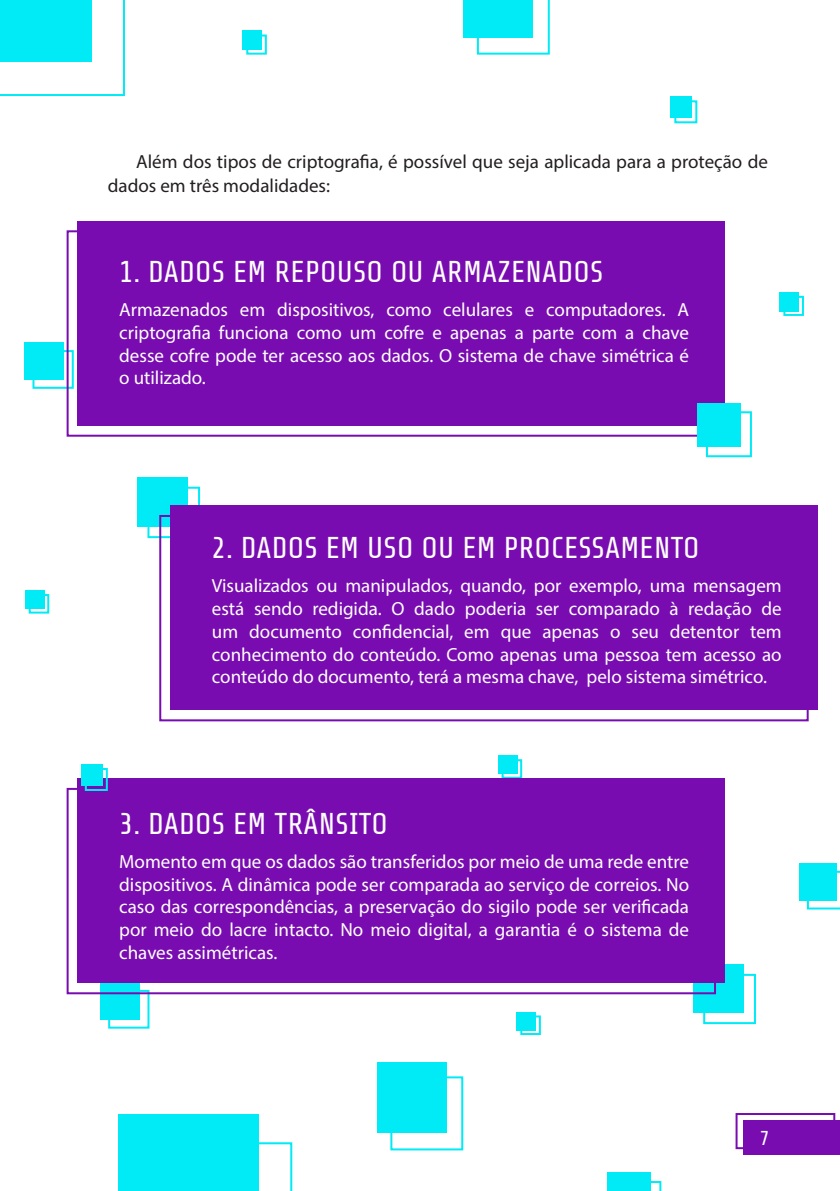
<style>
.page{position:relative;width:840px;height:1191px;background:#fff}
.page>*{position:absolute;margin:0;border:0;box-sizing:border-box;transform-origin:0 0}
.Corpo_de_texto{font:30px "Share Tech";letter-spacing:.01em;color:#fff}
.t1{font:20px "Share Tech Mono";color:#fff}
.Corpo_de_texto-2{font:19px/22.8px "Myriad Pro";color:#fff;text-align:justify}
.Corpo_de_texto-3{font:19px/24px "Myriad Pro";color:#231f20}
</style>
<div class="page">
<div style="left:743px;top:1120px;width:96px;height:34px;background:#790cb0"></div>
<div style="left:735px;top:1113px;width:99px;height:36px;border:2px solid #790cb0"></div>
<div style="left:779px;top:292px;width:19px;height:19px;background:#01ebf6"></div>
<div style="left:783px;top:296px;width:20px;height:20px;border:2px solid #01ebf6"></div>
<div style="left:242px;top:31px;width:20px;height:19px;background:#01ebf6"></div>
<div style="left:246px;top:35px;width:21px;height:20px;border:2px solid #01ebf6"></div>
<div style="left:137px;top:477px;width:51px;height:49px;background:#01ebf6"></div>
<div style="left:147px;top:487px;width:53px;height:51px;border:2px solid #01ebf6"></div>
<div style="left:516px;top:1011px;width:20px;height:19px;background:#01ebf6"></div>
<div style="left:520px;top:1015px;width:20px;height:20px;border:2px solid #01ebf6"></div>
<div style="left:497px;top:755px;width:20px;height:19px;background:#01ebf6"></div>
<div style="left:501px;top:759px;width:21px;height:19px;border:2px solid #01ebf6"></div>
<div style="left:25px;top:590px;width:19px;height:19px;background:#01ebf6"></div>
<div style="left:29px;top:594px;width:20px;height:19px;border:2px solid #01ebf6"></div>
<div style="left:100px;top:982px;width:40px;height:37px;background:#01ebf6"></div>
<div style="left:108px;top:990px;width:41px;height:38px;border:2px solid #01ebf6"></div>
<div style="left:25px;top:343px;width:39px;height:37px;background:#01ebf6"></div>
<div style="left:32px;top:350px;width:42px;height:39px;border:2px solid #01ebf6"></div>
<div style="left:693px;top:964px;width:50px;height:48px;background:#01ebf6"></div>
<div style="left:702px;top:974px;width:53px;height:50px;border:2px solid #01ebf6"></div>
<div style="left:77px;top:221px;width:647px;height:204px;background:#790cb0"></div>
<div style="left:67px;top:230px;width:648px;height:207px;border:2px solid #790cb0"></div>
<div style="left:170px;top:506px;width:646px;height:204px;background:#790cb0"></div>
<div style="left:159px;top:515px;width:649px;height:206px;border:2px solid #790cb0"></div>
<div style="left:77px;top:778px;width:647px;height:205px;background:#790cb0"></div>
<div style="left:67px;top:788px;width:648px;height:206px;border:2px solid #790cb0"></div>
<div style="left:697px;top:403px;width:44px;height:43px;background:#01ebf6"></div>
<div style="left:705px;top:411px;width:46px;height:46px;border:2px solid #01ebf6"></div>
<div style="left:80px;top:763px;width:22px;height:22px;background:#01ebf6"></div>
<div style="left:85px;top:768px;width:23px;height:23px;border:2px solid #01ebf6"></div>
<div style="left:669px;top:96px;width:22px;height:22px;background:#01ebf6"></div>
<div style="left:674px;top:100px;width:23px;height:23px;border:2px solid #01ebf6"></div>
<div style="left:799px;top:863px;width:37px;height:37px;background:#01ebf6"></div>
<svg style="left:806px;top:870px;width:33px;height:39px"></svg>
<div style="left:376px;top:1062px;width:70px;height:71px;background:#01ebf6"></div>
<div style="left:390px;top:1076px;width:73px;height:74px;border:2px solid #01ebf6"></div>
<div style="left:463px;top:0;width:69px;height:38px;background:#01ebf6"></div>
<svg style="left:476px;top:0;width:73px;height:55px"></svg>
<div style="left:606px;top:1172px;width:44px;height:19px;background:#01ebf6"></div>
<svg style="left:650px;top:1181px;width:11px;height:10px"></svg>
<div style="left:118px;top:1114px;width:140px;height:77px;background:#01ebf6"></div>
<svg style="left:258px;top:1142px;width:34px;height:49px"></svg>
<svg style="left:0;top:0;width:125px;height:96px"></svg>
<p class="Corpo_de_texto-3" style="left:108px;top:149px;width:661px;text-indent:28px">Além dos tipos de criptografia, é possível que seja aplicada para a proteção de dados em três modalidades:</p>
<p class="Corpo_de_texto" style="left:119px;top:256px;width:485px">1. DADOS EM REPOUSO OU ARMAZENADOS</p>
<p class="Corpo_de_texto-2" style="left:119px;top:298px;width:571px">Armazenados em dispositivos, como celulares e computadores. A criptografia funciona como um cofre e apenas a parte com a chave desse cofre pode ter acesso aos dados. O sistema de chave simétrica é o utilizado.</p>
<p class="Corpo_de_texto" style="left:212px;top:532px;width:489px">2. DADOS EM USO OU EM PROCESSAMENTO</p>
<p class="Corpo_de_texto-2" style="left:212px;top:574px;width:571px">Visualizados ou manipulados, quando, por exemplo, uma mensagem está sendo redigida. O dado poderia ser comparado à redação de um documento confidencial, em que apenas o seu detentor tem conhecimento do conteúdo. Como apenas uma pessoa tem acesso ao conteúdo do documento, terá a mesma chave, pelo sistema simétrico.</p>
<p class="Corpo_de_texto" style="left:119px;top:808px;width:270px">3. DADOS EM TRÂNSITO</p>
<p class="Corpo_de_texto-2" style="left:119px;top:849px;width:571px">Momento em que os dados são transferidos por meio de uma rede entre dispositivos. A dinâmica pode ser comparada ao serviço de correios. No caso das correspondências, a preservação do sigilo pode ser verificada por meio do lacre intacto. No meio digital, a garantia é o sistema de chaves assimétricas.</p>
<p class="t1" style="left:758px;top:1127px;width:12px">7</p>
</div>
